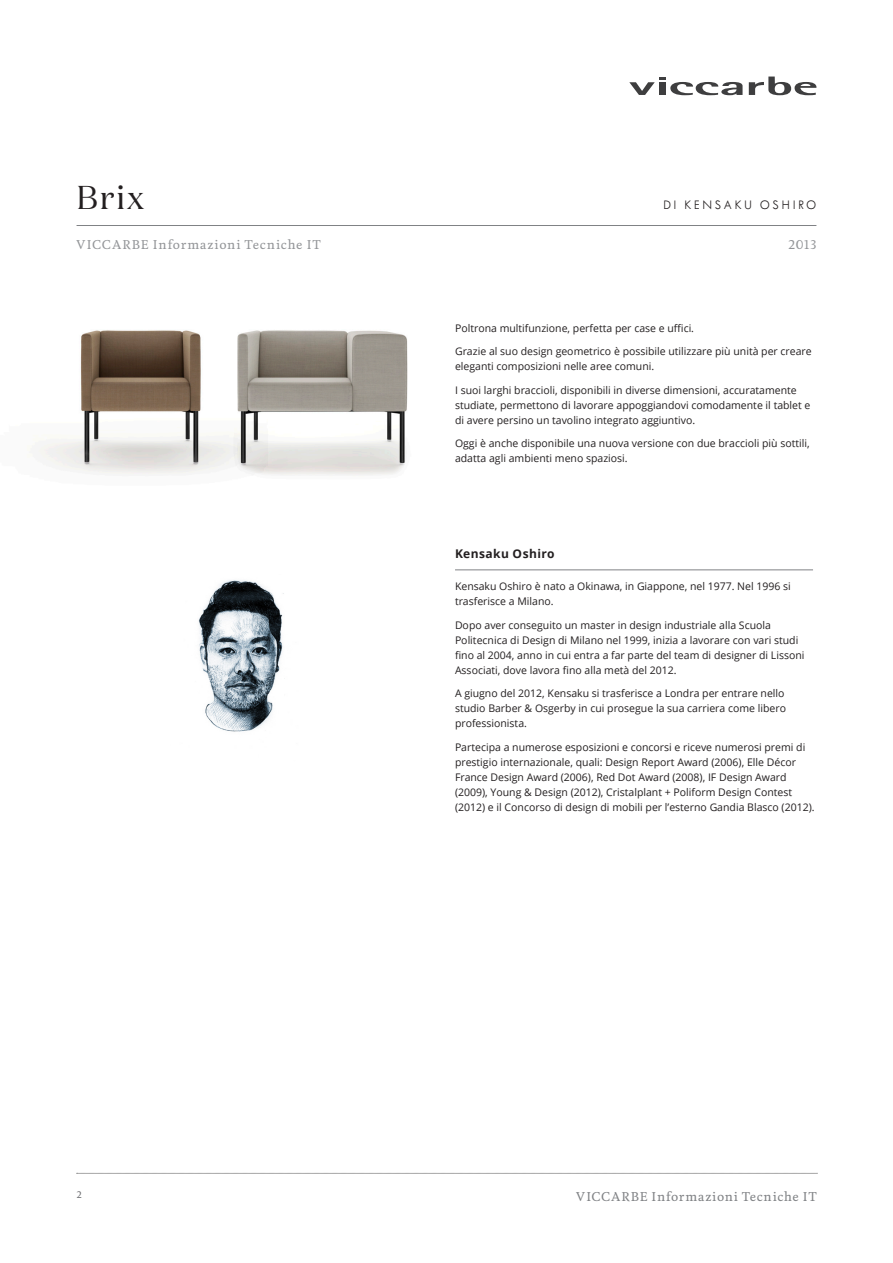
<style>
.page{position:relative;width:893px;height:1263px;background:#fff}
.page>*{position:absolute;margin:0;border:0;box-sizing:border-box;transform-origin:0 0}
.t1{font:33px "Domaine Display";color:#231f20}
.t2{font:300 13.5px "Tw Cen MT Pro";letter-spacing:.18em;color:#231f20}
.t3{font:500 12px "Feijoa";letter-spacing:.08em;color:#939598}
.t4{font:500 12px "Feijoa";letter-spacing:.07em;color:#808285}
.t5{font:700 12px "Open Sans";letter-spacing:.035em;color:#231f20}
.t6{font:10.5px/15px "Open Sans";color:#231f20}
.t7{font:500 9px "Feijoa";color:#6c6d70}
</style>
<div class="page">
<svg style="left:77px;top:1173px;width:740px;height:1px"></svg>
<img style="left:38px;top:330px;width:95px;height:145px">
<img style="left:133px;top:330px;width:275px;height:146px">
<svg style="left:629px;top:77px;width:113px;height:18px"></svg>
<svg style="left:749px;top:77px;width:67px;height:18px"></svg>
<hr style="left:455px;top:570px;width:358px;height:1px;background:#808285">
<img style="left:198px;top:580px;width:86px;height:152px">
<hr style="left:77px;top:225px;width:739px;height:1px;background:#808285">
<p class="t1" style="left:77px;top:177px;width:69px">Brix</p>
<p class="t2" style="left:663px;top:197px;width:155px">DI KENSAKU OSHIRO</p>
<p class="t3" style="left:77px;top:237px;width:245px">VICCARBE Informazioni Tecniche IT</p>
<p class="t3" style="left:788px;top:237px;width:30px">2013</p>
<p class="t6" style="left:455px;top:320px;width:241px">Poltrona multifunzione, perfetta per case e uffici.</p>
<p class="t6" style="left:455px;top:344px;width:358px">Grazie al suo design geometrico è possibile utilizzare più unità per creare eleganti composizioni nelle aree comuni.</p>
<p class="t6" style="left:455px;top:382px;width:357px">I suoi larghi braccioli, disponibili in diverse dimensioni, accuratamente studiate, permettono di lavorare appoggiandovi comodamente il tablet e di avere persino un tavolino integrato aggiuntivo.</p>
<p class="t6" style="left:455px;top:436px;width:356px">Oggi è anche disponibile una nuova versione con due braccioli più sottili, adatta agli ambienti meno spaziosi.</p>
<p class="t5" style="left:455px;top:545px;width:101px">Kensaku Oshiro</p>
<p class="t6" style="left:455px;top:579px;width:337px">Kensaku Oshiro è nato a Okinawa, in Giappone, nel 1977. Nel 1996 si trasferisce a Milano.</p>
<p class="t6" style="left:455px;top:617px;width:351px">Dopo aver conseguito un master in design industriale alla Scuola Politecnica di Design di Milano nel 1999, inizia a lavorare con vari studi fino al 2004, anno in cui entra a far parte del team di designer di Lissoni Associati, dove lavora fino alla metà del 2012.</p>
<p class="t6" style="left:455px;top:686px;width:333px">A giugno del 2012, Kensaku si trasferisce a Londra per entrare nello studio Barber &amp; Osgerby in cui prosegue la sua carriera come libero professionista.</p>
<p class="t6" style="left:455px;top:739px;width:361px">Partecipa a numerose esposizioni e concorsi e riceve numerosi premi di prestigio internazionale, quali: Design Report Award (2006), Elle Décor France Design Award (2006), Red Dot Award (2008), IF Design Award (2009), Young &amp; Design (2012), Cristalplant + Poliform Design Contest (2012) e il Concorso di design di mobili per l’esterno Gandia Blasco (2012).</p>
<p class="t7" style="left:77px;top:1189px;width:7px">2</p>
<p class="t4" style="left:576px;top:1189px;width:242px">VICCARBE Informazioni Tecniche IT</p>
</div>
